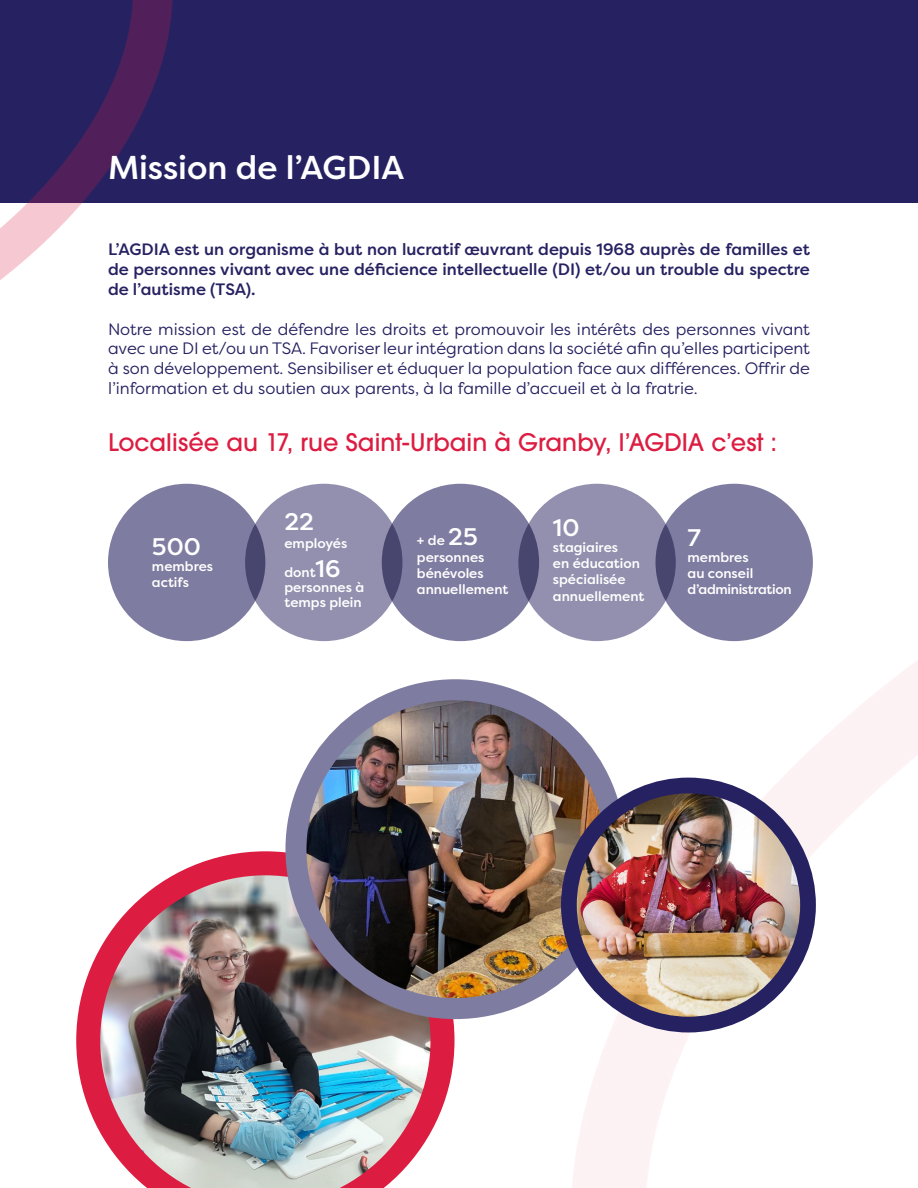
<style>
.page{position:relative;width:918px;height:1188px;background:#fff}
.page>*{position:absolute;margin:0;border:0;box-sizing:border-box;transform-origin:0 0}
.t1{font:500 33px "Filson Pro";color:#fff}
.t2{font:500 24px "ITC Avant Garde Pro";color:#dc1d41}
.t3{font:500 24px "Filson Pro";color:#fff}
.t4{font:16.5px/19.8px "Filson Pro";color:#262262;text-align:justify}
.t5{font:500 16.5px/19.8px "Filson Pro";color:#262262;text-align:justify}
.t6{font:500 13.5px/16.2px "Filson Pro";color:#fff}
.s1{font-size:24px}
</style>
<div class="page">
<div style="left:0;top:0;width:918px;height:202px;background:#262262"></div>
<img style="left:0;top:0;width:173px;height:280px">
<div style="left:108px;top:484px;width:157px;height:157px;background:#7e7ca1;border-radius:50%"></div>
<div style="left:656px;top:484px;width:157px;height:157px;background:#7e7ca1;border-radius:50%"></div>
<div style="left:382px;top:484px;width:157px;height:157px;background:#7e7ca1;border-radius:50%"></div>
<div style="left:245px;top:484px;width:157px;height:157px;background:#9390af;border-radius:50%"></div>
<div style="left:518px;top:484px;width:158px;height:157px;background:#9390af;border-radius:50%"></div>
<img style="left:572px;top:661px;width:346px;height:527px">
<img style="left:76px;top:851px;width:379px;height:337px">
<img style="left:296px;top:695px;width:319px;height:304px">
<div style="left:285px;top:679px;width:340px;height:340px;border:21px solid #7e7ca1;border-radius:50%"></div>
<img style="left:569px;top:785px;width:239px;height:240px;border-radius:120px">
<div style="left:561px;top:778px;width:255px;height:254px;border:16px solid #262262;border-radius:50%"></div>
<h1 class="t1" style="left:108px;top:144px;width:298px">Mission de l’AGDIA</h1>
<p class="t5" style="left:108px;top:239px;width:704px">L’AGDIA est un organisme à but non lucratif œuvrant depuis 1968 auprès de familles et de personnes vivant avec une déficience intellectuelle (DI) et/ou un trouble du spectre de l’autisme (TSA).</p>
<p class="t4" style="left:108px;top:319px;width:704px">Notre mission est de défendre les droits et promouvoir les intérêts des personnes vivant avec une DI et/ou un TSA. Favoriser leur intégration dans la société afin qu’elles participent à son développement. Sensibiliser et éduquer la population face aux différences. Offrir de l’information et du soutien aux parents, à la famille d’accueil et à la fratrie.</p>
<h2 class="t2" style="left:108px;top:427px;width:671px">Localisée au 17, rue Saint-Urbain à Granby, l’AGDIA c’est :</h2>
<h2 class="t3" style="left:152px;top:530px;width:50px">500</h2>
<p class="t6" style="left:152px;top:558px;width:63px">membres actifs</p>
<h2 class="t3" style="left:284px;top:505px;width:31px">22</h2>
<p class="t6" style="left:284px;top:528px;width:64px;line-height:28.8px">employés dont<span class="s1">16</span></p>
<p class="t6" style="left:284px;top:579px;width:81px;line-height:15px">personnes à temps plein</p>
<p class="t6" style="left:417px;top:532px;width:93px">+ de <span class="s1">25 </span>personnes bénévoles annuellement</p>
<h2 class="t3" style="left:553px;top:511px;width:28px">10</h2>
<p class="t6" style="left:553px;top:539px;width:93px">stagiaires<br>en éducation spécialisée annuellement</p>
<h2 class="t3" style="left:688px;top:521px;width:15px">7</h2>
<p class="t6" style="left:688px;top:549px;width:106px">membres<br>au conseil d’administration</p>
</div>
